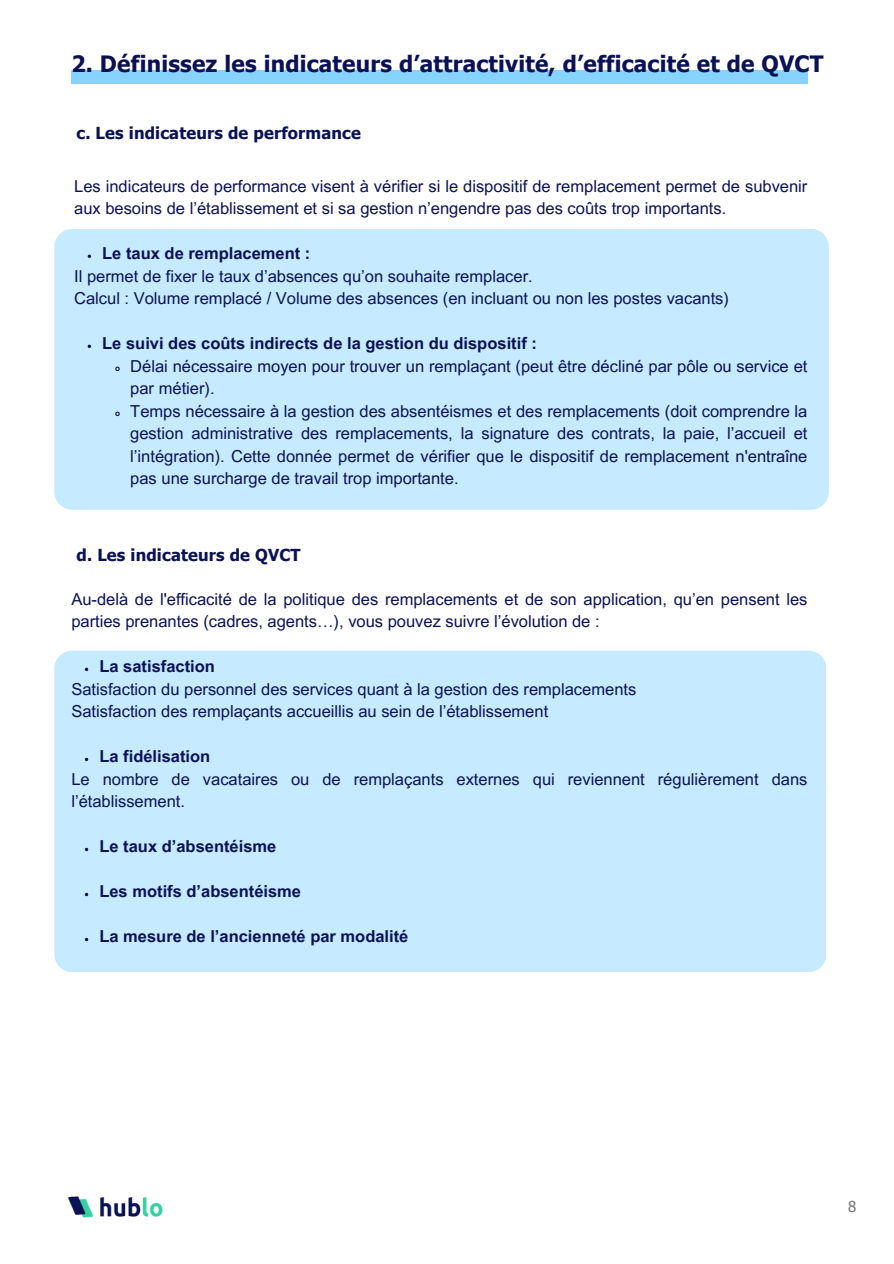
<style>
.page{position:relative;width:894px;height:1264px;background:#fff}
.page>*{position:absolute;margin:0;border:0;box-sizing:border-box;transform-origin:0 0}
.t1{font:700 22.5px "Tahoma";letter-spacing:.01em;color:#0a1254}
.t2{font:16.5px/22.5px "Arial MT Pro";color:#0a1254}
.t3{font:700 16.5px "Arial MT Pro";color:#0a1254}
.t4{font:700 16.5px "Tahoma";letter-spacing:.01em;color:#0a1254}
.t5{font:15px "Tahoma";color:#737373}
</style>
<div class="page">
<div style="left:71px;top:70px;width:736px;height:13px;background:#86d3ff"></div>
<div style="left:54px;top:229px;width:774px;height:281px;background:#c6eaff"></div>
<svg style="left:88px;top:254px;width:3px;height:4px"></svg>
<svg style="left:88px;top:344px;width:3px;height:4px"></svg>
<svg style="left:114px;top:366px;width:7px;height:6px"></svg>
<svg style="left:114px;top:411px;width:7px;height:6px"></svg>
<div style="left:54px;top:650px;width:771px;height:322px;background:#c6eaff"></div>
<svg style="left:85px;top:667px;width:3px;height:4px"></svg>
<svg style="left:85px;top:757px;width:3px;height:4px"></svg>
<svg style="left:85px;top:847px;width:3px;height:4px"></svg>
<svg style="left:85px;top:892px;width:3px;height:4px"></svg>
<svg style="left:85px;top:937px;width:3px;height:4px"></svg>
<img style="left:68px;top:1196px;width:95px;height:22px">
<h1 class="t1" style="left:71px;top:50px;width:753px">2. Définissez les indicateurs d’attractivité, d’efficacité et de QVCT</h1>
<h2 class="t4" style="left:76px;top:122px;width:286px">c. Les indicateurs de performance</h2>
<p class="t2" style="left:74px;top:176px;width:734px">Les indicateurs de performance visent à vérifier si le dispositif de remplacement permet de subvenir aux besoins de l’établissement et si sa gestion n’engendre pas des coûts trop importants.</p>
<p class="t3" style="left:102px;top:247px;width:210px">Le taux de remplacement :</p>
<p class="t2" style="left:74px;top:266px;width:460px">Il permet de fixer le taux d’absences qu’on souhaite remplacer.</p>
<p class="t2" style="left:74px;top:289px;width:656px">Calcul : Volume remplacé / Volume des absences (en incluant ou non les postes vacants)</p>
<p class="t3" style="left:102px;top:337px;width:436px">Le suivi des coûts indirects de la gestion du dispositif :</p>
<p class="t2" style="left:130px;top:356px;width:678px">Délai nécessaire moyen pour trouver un remplaçant (peut être décliné par pôle ou service et par métier).</p>
<p class="t2" style="left:130px;top:401px;width:678px;text-align:justify">Temps nécessaire à la gestion des absentéismes et des remplacements (doit comprendre la gestion administrative des remplacements, la signature des contrats, la paie, l’accueil et l’intégration). Cette donnée permet de vérifier que le dispositif de remplacement n'entraîne pas une surcharge de travail trop importante.</p>
<h2 class="t4" style="left:76px;top:544px;width:226px">d. Les indicateurs de QVCT</h2>
<p class="t2" style="left:71px;top:589px;width:737px">Au-delà de l'efficacité de la politique des remplacements et de son application, qu’en pensent les parties prenantes (cadres, agents…), vous pouvez suivre l’évolution de :</p>
<p class="t3" style="left:99px;top:660px;width:117px">La satisfaction</p>
<p class="t2" style="left:71px;top:679px;width:566px">Satisfaction du personnel des services quant à la gestion des remplacements</p>
<p class="t2" style="left:71px;top:702px;width:478px">Satisfaction des remplaçants accueillis au sein de l’établissement</p>
<p class="t3" style="left:99px;top:750px;width:112px">La fidélisation</p>
<p class="t2" style="left:71px;top:769px;width:737px">Le nombre de vacataires ou de remplaçants externes qui reviennent régulièrement dans l’établissement.</p>
<p class="t3" style="left:99px;top:840px;width:178px">Le taux d’absentéisme</p>
<p class="t3" style="left:99px;top:885px;width:203px">Les motifs d’absentéisme</p>
<p class="t3" style="left:99px;top:930px;width:310px">La mesure de l’ancienneté par modalité</p>
<p class="t5" style="left:848px;top:1196px;width:10px">8</p>
</div>
